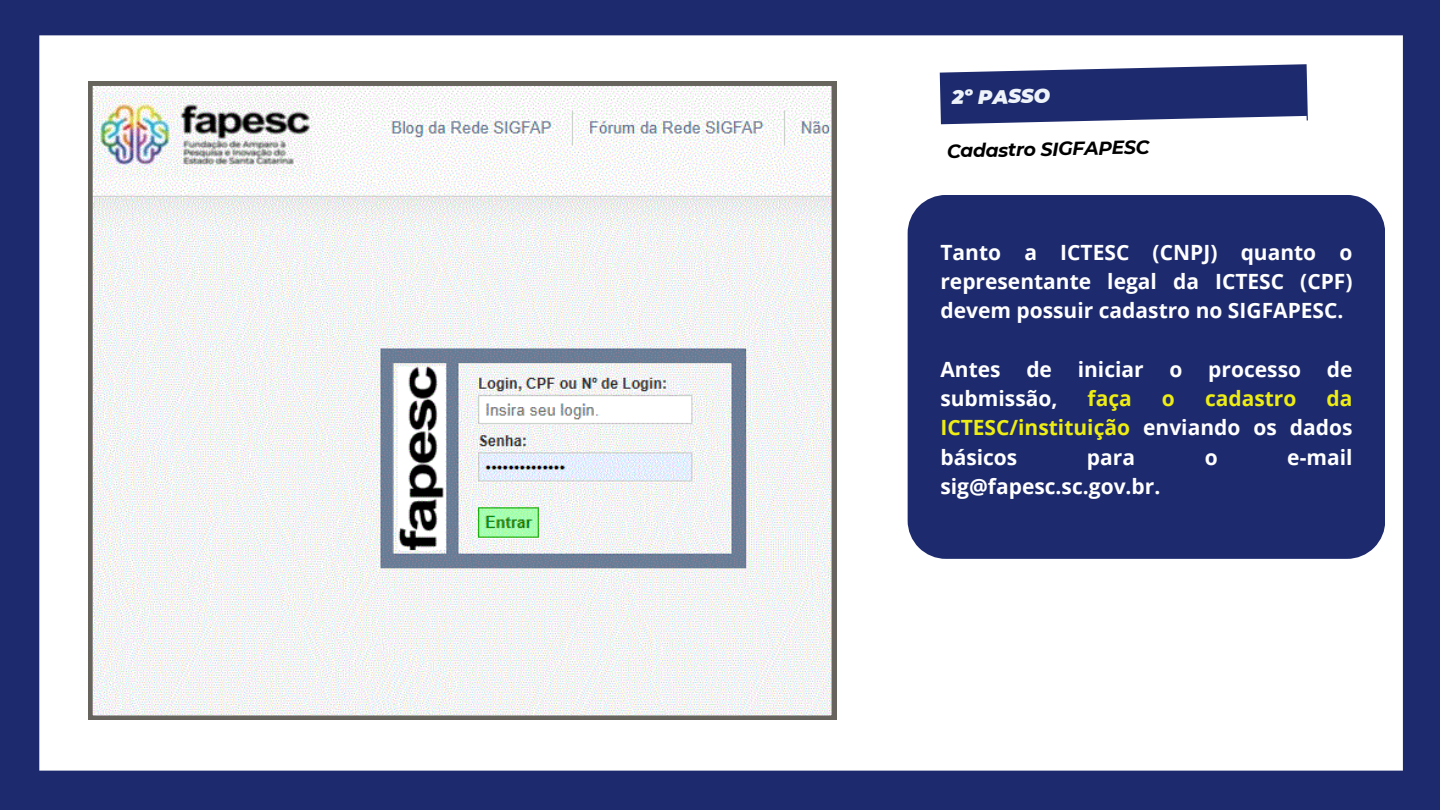
<style>
.page{position:relative;width:1440px;height:810px;background:#fff}
.page>*{position:absolute;margin:0;border:0;box-sizing:border-box;transform-origin:0 0}
.t1{font:700 21px/29.2px "Open Sans";color:#fff;text-align:justify}
.t2{font:700 21px "Open Sans";color:#eded14}
.t3{font:italic 900 19.5px "Montserrat";color:#edf3f8}
.t4{font:italic 700 18.75px "Montserrat";color:#000}
.s1{color:#eded14}
</style>
<div class="page">
<svg style="left:88px;top:81px;width:748px;height:639px"></svg>
<div style="left:0;top:0;width:1440px;height:35px;background:#1d2a6d"></div>
<div style="left:0;top:771px;width:1440px;height:39px;background:#1d2a6d"></div>
<div style="left:0;top:0;width:39px;height:810px;background:#1d2a6d"></div>
<div style="left:1403px;top:0;width:37px;height:810px;background:#1d2a6d"></div>
<div style="left:908px;top:199px;width:477px;height:360px;background:#1d2a6d"></div>
<svg style="left:883px;top:35px;width:482px;height:52px"></svg>
<svg style="left:908px;top:87px;width:457px;height:123px"></svg>
<p class="t3" style="left:952px;top:85px;width:100px;rotate:-1deg">2º PASSO</p>
<p class="t4" style="left:947px;top:139px;width:204px;rotate:-1deg">Cadastro SIGFAPESC</p>
<p class="t1" style="left:940px;top:237px;width:414px">Tanto a ICTESC (CNPJ) quanto o representante legal da ICTESC (CPF) devem possuir cadastro no SIGFAPESC.</p>
<p class="t1" style="left:940px;top:354px;width:414px">Antes de iniciar o processo de submissão,</p>
<p class="t2" style="left:1088px;top:384px;width:46px">faça</p>
<p class="t2" style="left:1162px;top:384px;width:14px">o</p>
<p class="t2" style="left:1205px;top:384px;width:93px">cadastro</p>
<p class="t1" style="left:940px;top:383px;width:414px;text-indent:386px"><span class="s1">da ICTESC/instituição</span> enviando os dados básicos</p>
<p class="t1" style="left:1087px;top:442px;width:50px">para</p>
<p class="t1" style="left:1205px;top:442px;width:14px">o</p>
<p class="t1" style="left:1287px;top:442px;width:67px">e-mail</p>
<p class="t1" style="left:940px;top:471px;width:221px">sig@fapesc.sc.gov.br.</p>
</div>
